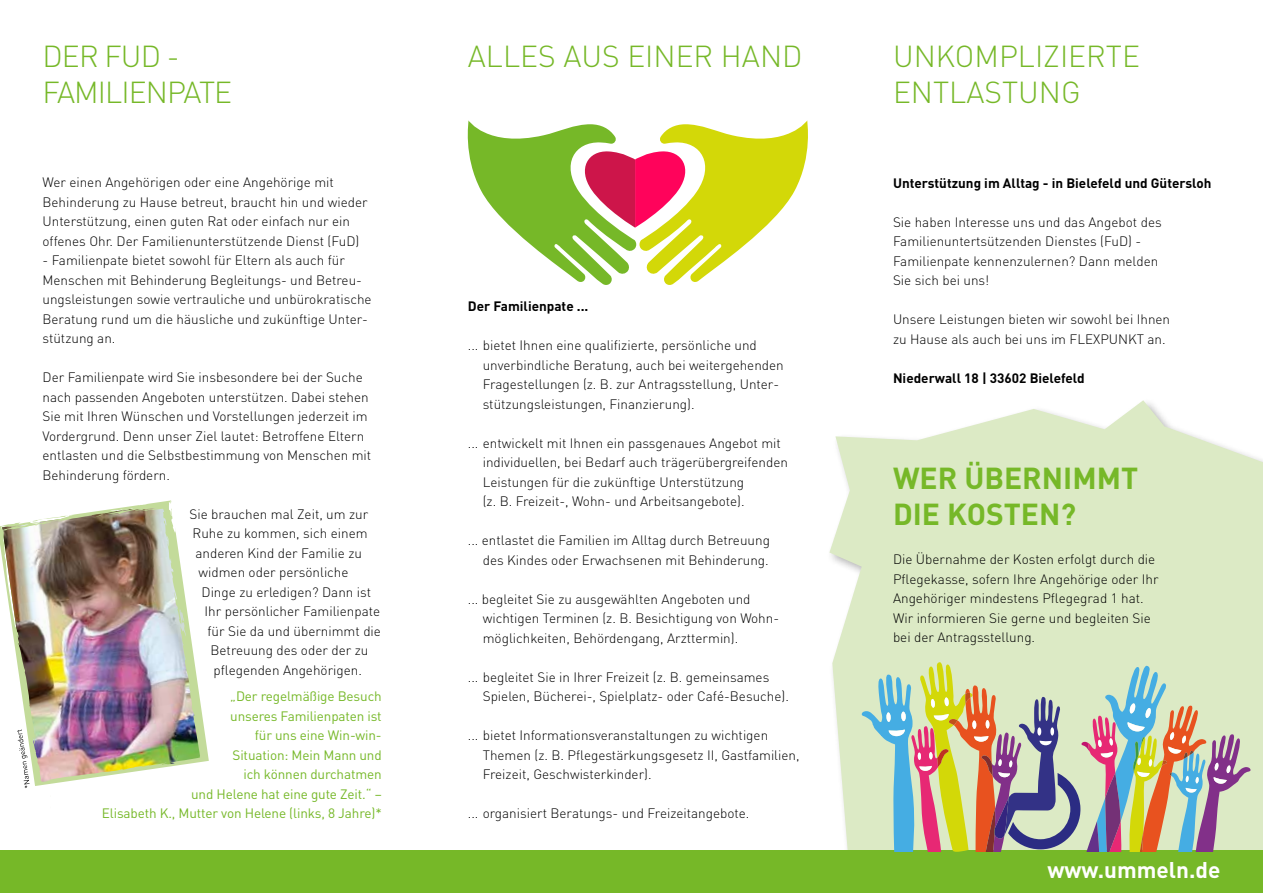
<style>
.page{position:relative;width:1263px;height:893px;background:#fff}
.page>*{position:absolute;margin:0;border:0;box-sizing:border-box;transform-origin:0 0}
.t1{font:300 30px/36px "DIN";color:#76b828}
.t2{font:700 30px/36px "DIN";color:#76b828}
.t3{font:300 30px/36px "DIN";letter-spacing:-.03em;color:#76b828}
.t4{font:700 22.5px "DIN";color:#fff}
.t5{font:300 13.5px/19.5px "DIN";color:#000}
.t6{font:13.5px/19.5px "DIN";letter-spacing:-.01em;color:#76b828;text-align:right}
.t7{font:700 13.5px "DIN";color:#000}
</style>
<div class="page">
<svg style="left:829px;top:400px;width:434px;height:450px;background:#e1eccd"></svg>
<div style="left:0;top:850px;width:1263px;height:43px;background:#76b828"></div>
<svg style="left:862px;top:662px;width:389px;height:189px;background:#bcb8a4"></svg>
<img style="left:0;top:500px;width:209px;height:286px">
<svg style="left:467px;top:120px;width:341px;height:165px"></svg>
<svg style="left:17px;top:729px;width:13px;height:59px"></svg>
<h1 class="t3" style="left:43px;top:38px;width:191px">DER FUD -<br>FAMILIENPATE</h1>
<p class="t5" style="left:43px;top:173px;width:327px">Wer einen Angehörigen oder eine Angehörige mit Behinderung zu Hause betreut, braucht hin und wieder Unterstützung, einen guten Rat oder einfach nur ein offenes Ohr. Der Familienunterstützende Dienst (FuD)</p>
<p class="t5" style="left:43px;top:250px;width:331px">- Familienpate bietet sowohl für Eltern als auch für Menschen mit Behinderung Begleitungs- und Betreu&shy;ungsleistungen sowie vertrauliche und unbürokratische Beratung rund um die häusliche und zukünftige Unter&shy;stützung an.</p>
<p class="t5" style="left:43px;top:367px;width:330px">Der Familienpate wird Sie insbesondere bei der Suche nach passenden Angeboten unterstützen. Dabei stehen Sie mit Ihren Wünschen und Vorstellungen jederzeit im Vordergrund. Denn unser Ziel lautet: Betroffene Eltern entlasten und die Selbstbestimmung von Menschen mit Behinderung fördern.</p>
<p class="t5" style="left:190px;top:504px;width:180px">Sie brauchen mal Zeit, um zur</p>
<p class="t5" style="left:193px;top:523px;width:177px">Ruhe zu kommen, sich einem</p>
<p class="t5" style="left:196px;top:543px;width:168px">anderen Kind der Familie zu</p>
<p class="t5" style="left:199px;top:562px;width:152px">widmen oder persönliche</p>
<p class="t5" style="left:202px;top:582px;width:171px">Dinge zu erledigen? Dann ist</p>
<p class="t5" style="left:205px;top:601px;width:177px">Ihr persönlicher Familienpate</p>
<p class="t5" style="left:208px;top:621px;width:175px">für Sie da und übernimmt die</p>
<p class="t5" style="left:211px;top:640px;width:159px">Betreuung des oder der zu</p>
<p class="t5" style="left:213px;top:660px;width:150px">pflegenden Angehörigen.</p>
<p class="t6" style="left:102px;top:686px;width:281px">„Der regelmäßige Besuch<br>unseres Familienpaten ist<br>für uns eine Win-win-<br>Situation: Mein Mann und<br>ich können durchatmen<br>und Helene hat eine gute Zeit.“ –<br>Elisabeth K., Mutter von Helene (links, 8 Jahre)*</p>
<h1 class="t1" style="left:468px;top:38px;width:336px">ALLES AUS EINER HAND</h1>
<p class="t7" style="left:468px;top:297px;width:122px">Der Familienpate ...</p>
<p class="t5" style="left:483px;top:335px;width:302px;text-indent:-15px">... bietet Ihnen eine qualifizierte, persönliche und unverbindliche Beratung, auch bei weitergehenden Fragestellungen (z. B. zur Antragsstellung, Unter&shy;stützungsleistungen, Finanzierung).</p>
<p class="t5" style="left:483px;top:433px;width:307px;text-indent:-15px">... entwickelt mit Ihnen ein passgenaues Angebot mit individuellen, bei Bedarf auch trägerübergreifenden Leistungen für die zukünftige Unterstützung<br>(z. B. Freizeit-, Wohn- und Arbeitsangebote).</p>
<p class="t5" style="left:468px;top:530px;width:304px;text-align:right">... entlastet die Familien im Alltag durch Betreuung des Kindes oder Erwachsenen mit Behinderung.</p>
<p class="t5" style="left:483px;top:589px;width:298px;text-indent:-15px">... begleitet Sie zu ausgewählten Angeboten und wichtigen Terminen (z. B. Besichtigung von Wohn&shy;möglichkeiten, Behördengang, Arzttermin).</p>
<p class="t5" style="left:483px;top:667px;width:308px;text-indent:-15px">... begleitet Sie in Ihrer Freizeit (z. B. gemeinsames<br>Spielen, Bücherei-, Spielplatz- oder Café-Besuche).</p>
<p class="t5" style="left:483px;top:725px;width:318px;text-indent:-15px">... bietet Informationsveranstaltungen zu wichtigen<br>Themen (z. B. Pflegestärkungsgesetz II, Gastfamilien,<br>Freizeit, Geschwisterkinder).</p>
<p class="t5" style="left:468px;top:803px;width:283px">... organisiert Beratungs- und Freizeitangebote.</p>
<h1 class="t1" style="left:893px;top:38px;width:249px">UNKOMPLIZIERTE<br>ENTLASTUNG</h1>
<p class="t7" style="left:893px;top:174px;width:320px">Unterstützung im Alltag - in Bielefeld und Gütersloh</p>
<p class="t5" style="left:893px;top:212px;width:270px">Sie haben Interesse uns und das Angebot des Familienuntertsützenden Dienstes (FuD) - Familienpate kennenzulernen? Dann melden Sie sich bei uns!</p>
<p class="t5" style="left:893px;top:309px;width:279px">Unsere Leistungen bieten wir sowohl bei Ihnen zu Hause als auch bei uns im FLEXPUNKT an.</p>
<p class="t7" style="left:893px;top:369px;width:193px">Niederwall 18 | 33602 Bielefeld</p>
<h1 class="t2" style="left:893px;top:459px;width:247px">WER ÜBERNIMMT<br>DIE KOSTEN?</h1>
<p class="t5" style="left:893px;top:549px;width:267px">Die Übernahme der Kosten erfolgt durch die Pflegekasse, sofern Ihre Angehörige oder Ihr Angehöriger mindestens Pflegegrad 1 hat.<br>Wir informieren Sie gerne und begleiten Sie bei der Antragsstellung.</p>
<h2 class="t4" style="left:1047px;top:855px;width:174px">www.ummeln.de</h2>
</div>
